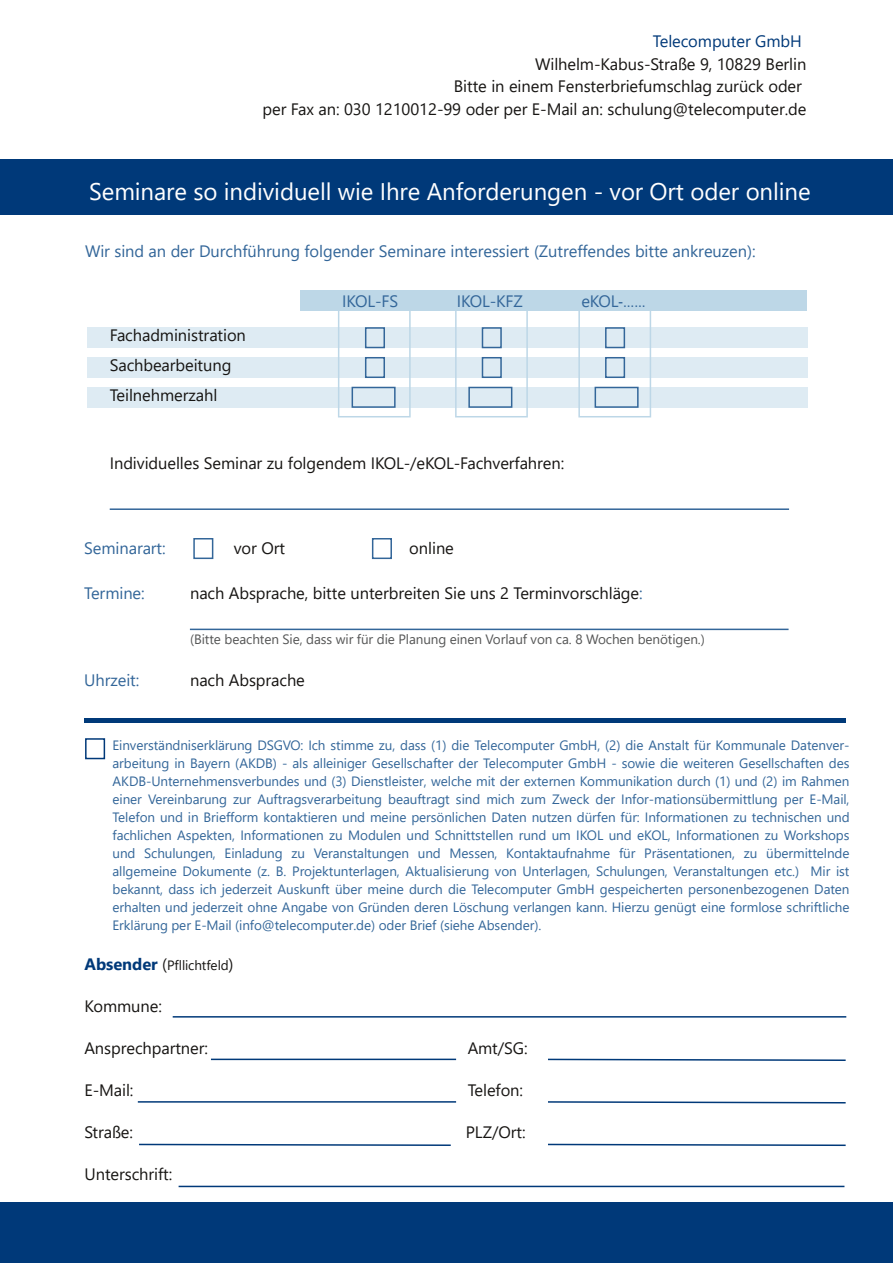
<style>
.page{position:relative;width:893px;height:1263px;background:#fff}
.page>*{position:absolute;margin:0;border:0;box-sizing:border-box;transform-origin:0 0}
.t1{font:24px "Segoe UI";letter-spacing:-.005em;color:#fff}
.t2{font:16.5px/30px "Segoe UI";letter-spacing:-.005em;color:#171513}
.t3{font:16.5px "Segoe UI";letter-spacing:-.005em;color:#369}
.t4{font:16.5px "Segoe UI";letter-spacing:-.005em;color:#003979}
.t5{font:16.5px "Arial Narrow";color:#369}
.t6{font:13.5px/18px "Segoe UI";letter-spacing:-.005em;color:#369;text-align:justify}
.t7{font:13.5px "Segoe UI";letter-spacing:-.01em;color:#555656}
.t8{font:13.5px "Segoe UI";letter-spacing:-.005em;color:#171513}
.s1{font-family:"Segoe UI"}
.s2{color:#369}
.s3{font-weight:700;font-size:16.5px;color:#003979}
.s4{font-size:16.5px}
</style>
<div class="page">
<div style="left:300px;top:290px;width:507px;height:21px;background:#bdd7e7"></div>
<div style="left:87px;top:387px;width:720px;height:21px;background:#deebf3"></div>
<div style="left:87px;top:357px;width:720px;height:21px;background:#deebf3"></div>
<div style="left:365px;top:357px;width:20px;height:21px;border:2px solid #369"></div>
<div style="left:482px;top:357px;width:20px;height:21px;border:2px solid #369"></div>
<div style="left:605px;top:357px;width:20px;height:21px;border:2px solid #369"></div>
<div style="left:352px;top:387px;width:44px;height:21px;border:2px solid #369"></div>
<div style="left:468px;top:387px;width:44px;height:21px;border:2px solid #369"></div>
<div style="left:595px;top:387px;width:44px;height:21px;border:2px solid #369"></div>
<div style="left:87px;top:327px;width:720px;height:21px;background:#deebf3"></div>
<div style="left:365px;top:327px;width:20px;height:21px;border:2px solid #369"></div>
<hr style="left:110px;top:508px;width:679px;height:2px;background:#369">
<div style="left:0;top:160px;width:893px;height:55px;background:#003979"></div>
<div style="left:0;top:1202px;width:893px;height:61px;background:#003979"></div>
<div style="left:482px;top:327px;width:20px;height:21px;border:2px solid #369"></div>
<div style="left:605px;top:327px;width:20px;height:21px;border:2px solid #369"></div>
<div style="left:338px;top:291px;width:73px;height:126px;border:2px solid #bdd7e7"></div>
<div style="left:455px;top:291px;width:73px;height:126px;border:2px solid #bdd7e7"></div>
<div style="left:578px;top:291px;width:73px;height:126px;border:2px solid #bdd7e7"></div>
<hr style="left:190px;top:629px;width:598px;height:1px;background:#369">
<div style="left:193px;top:538px;width:20px;height:21px;border:2px solid #369"></div>
<div style="left:372px;top:538px;width:20px;height:21px;border:2px solid #369"></div>
<hr style="left:84px;top:719px;width:762px;height:4px;background:#003979">
<div style="left:85px;top:738px;width:20px;height:21px;border:2px solid #003979"></div>
<hr style="left:173px;top:1016px;width:673px;height:1px;background:#003979">
<hr style="left:211px;top:1058px;width:245px;height:2px;background:#003979">
<svg style="left:548px;top:1058px;width:298px;height:3px"></svg>
<svg style="left:548px;top:1143px;width:298px;height:4px"></svg>
<svg style="left:139px;top:1143px;width:312px;height:3px"></svg>
<hr style="left:179px;top:1186px;width:665px;height:1px;background:#003979">
<svg style="left:548px;top:1101px;width:298px;height:3px"></svg>
<hr style="left:138px;top:1101px;width:318px;height:2px;background:#003979">
<p class="t4" style="left:653px;top:30px;width:150px">Telecomputer GmbH</p>
<p class="t2" style="left:263px;top:52px;width:545px;line-height:22.5px;text-align:right">Wilhelm‐Kabus‐Straße 9, 10829 Berlin<br>Bitte in einem Fensterbriefumschlag zurück oder<br>per Fax an: 030 1210012‐99 oder per E‐Mail an: schulung@telecomputer.de</p>
<h1 class="t1" style="left:89px;top:174px;width:723px">Seminare so individuell wie Ihre Anforderungen ‐ vor Ort oder online</h1>
<p class="t3" style="left:85px;top:239px;width:672px">Wir sind an der Durchführung folgender Seminare interessiert ﴾Zutreffendes bitte ankreuzen﴿:</p>
<p class="t2" style="left:110px;top:319px;width:138px">Fachadministration<br>Sachbearbeitung<br>Teilnehmerzahl</p>
<p class="t3" style="left:342px;top:289px;width:58px">IKOL‐FS</p>
<p class="t3" style="left:457px;top:289px;width:68px">IKOL‐KFZ</p>
<p class="t5" style="left:581px;top:291px;width:66px"><span class="s1">eKOL</span>-......</p>
<p class="t2" style="left:110px;top:447px;width:456px">Individuelles Seminar zu folgendem IKOL‐/eKOL‐Fachverfahren:</p>
<p class="t3" style="left:84px;top:536px;width:83px">Seminarart:</p>
<p class="t2" style="left:234px;top:532px;width:53px">vor Ort</p>
<p class="t2" style="left:409px;top:532px;width:46px">online</p>
<p class="t3" style="left:84px;top:581px;width:62px">Termine:</p>
<p class="t2" style="left:190px;top:577px;width:454px">nach Absprache, bitte unterbreiten Sie uns 2 Terminvorschläge<span class="s2">:</span></p>
<p class="t7" style="left:190px;top:629px;width:516px">﴾Bitte beachten Sie, dass wir für die Planung einen Vorlauf von ca. 8 Wochen benötigen.﴿</p>
<p class="t3" style="left:84px;top:668px;width:57px">Uhrzeit:</p>
<p class="t2" style="left:190px;top:664px;width:116px">nach Absprache</p>
<p class="t6" style="left:113px;top:735px;width:739px">Einverständniserklärung DSGVO: Ich stimme zu, dass ﴾1﴿ die Telecomputer GmbH, ﴾2﴿ die Anstalt für Kommunale Datenver‐ arbeitung in Bayern ﴾AKDB﴿ ‐ als alleiniger Gesellschafter der Telecomputer GmbH ‐ sowie die weiteren Gesellschaften des AKDB‐Unternehmensverbundes und ﴾3﴿ Dienstleister, welche mit der externen Kommunikation durch ﴾1﴿ und ﴾2﴿ im Rahmen einer Vereinbarung zur Auftragsverarbeitung beauftragt sind mich zum Zweck der Infor‐mationsübermittlung per E‐Mail, Telefon und in Briefform kontaktieren und meine persönlichen Daten nutzen dürfen für: Informationen zu technischen und fachlichen Aspekten, Informationen zu Modulen und Schnittstellen rund um IKOL und eKOL, Informationen zu Workshops und Schulungen, Einladung zu Veranstaltungen und Messen, Kontaktaufnahme für Präsentationen, zu übermittelnde allgemeine Dokumente ﴾z. B. Projektunterlagen, Aktualisierung von Unterlagen, Schulungen, Veranstaltungen etc.﴿ Mir ist bekannt, dass ich jederzeit Auskunft über meine durch die Telecomputer GmbH gespeicherten personenbezogenen Daten erhalten und jederzeit ohne Angabe von Gründen deren Löschung verlangen kann. Hierzu genügt eine formlose schriftliche Erklärung per E‐Mail ﴾info@telecomputer.de﴿ oder Brief ﴾siehe Absender﴿.</p>
<p class="t8" style="left:84px;top:955px;width:151px"><span class="s3">Absender</span> <span class="s4">﴾</span>Pfllichtfeld<span class="s4">﴿</span></p>
<p class="t2" style="left:84px;top:990px;width:79px">Kommune:</p>
<p class="t2" style="left:84px;top:1032px;width:125px">Ansprechpartner:</p>
<p class="t2" style="left:468px;top:1032px;width:61px">Amt/SG:</p>
<p class="t2" style="left:84px;top:1074px;width:51px">E‐Mail:</p>
<p class="t2" style="left:468px;top:1074px;width:57px">Telefon:</p>
<p class="t2" style="left:84px;top:1116px;width:50px">Straße:</p>
<p class="t2" style="left:466px;top:1116px;width:61px">PLZ/Ort:</p>
<p class="t2" style="left:84px;top:1158px;width:89px">Unterschrift:</p>
</div>
